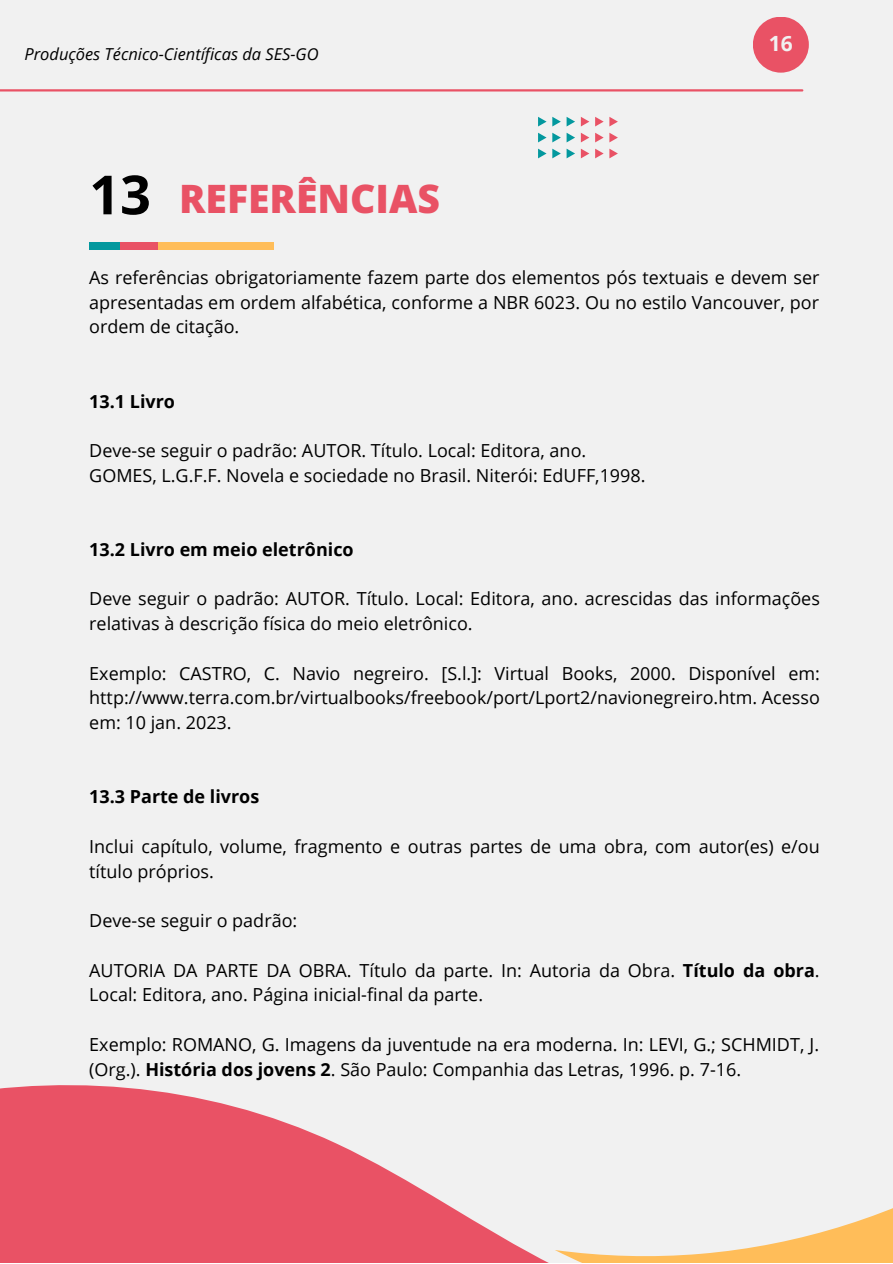
<style>
.page{position:relative;width:893px;height:1264px;background:#fff}
.page>*{position:absolute;margin:0;border:0;box-sizing:border-box;transform-origin:0 0}
.t1{font:800 39.15px "Open Sans";color:#e95265}
.t2{font:700 21px "Open Sans";color:#f1f1f1}
.t3{font:18px/24.8px "Open Sans";color:#000}
.t4{font:700 18px "Open Sans";color:#000}
.t5{font:italic 16.5px "Open Sans";color:#000}
.s1{font-weight:700;font-size:54px;color:#000}
.s2{font-weight:700}
</style>
<div class="page">
<div style="left:0;top:0;width:892px;height:1262px;background:#f1f1f1"></div>
<hr style="left:0;top:89px;width:802px;height:2px;background:#e95265">
<div style="left:752px;top:17px;width:56px;height:56px;background:#e95265;border-radius:50%"></div>
<svg style="left:0;top:1085px;width:547px;height:177px;fill:#e95265"></svg>
<svg style="left:555px;top:1208px;width:337px;height:54px"></svg>
<div style="left:89px;top:242px;width:185px;height:7px;background:#ffbd59"></div>
<div style="left:89px;top:242px;width:68px;height:7px;background:#e95265"></div>
<div style="left:89px;top:242px;width:31px;height:7px;background:#03989e"></div>
<svg style="left:609px;top:117px;width:9px;height:9px"></svg>
<svg style="left:609px;top:133px;width:9px;height:9px"></svg>
<svg style="left:609px;top:149px;width:9px;height:9px"></svg>
<svg style="left:595px;top:117px;width:8px;height:9px"></svg>
<svg style="left:595px;top:133px;width:8px;height:9px"></svg>
<svg style="left:595px;top:149px;width:8px;height:9px"></svg>
<svg style="left:581px;top:117px;width:8px;height:9px"></svg>
<svg style="left:581px;top:133px;width:8px;height:9px"></svg>
<svg style="left:581px;top:149px;width:8px;height:9px"></svg>
<svg style="left:538px;top:117px;width:37px;height:41px"></svg>
<p class="t5" style="left:24px;top:42px;width:296px">Produções Técnico-Científicas da SES-GO</p>
<h1 class="t1" style="left:89px;top:171px;width:352px"><span class="s1">13</span> REFERÊNCIAS</h1>
<p class="t2" style="left:768px;top:29px;width:25px">16</p>
<p class="t3" style="left:89px;top:264px;width:731px;text-align:justify">As referências obrigatoriamente fazem parte dos elementos pós textuais e devem ser apresentadas em ordem alfabética, conforme a NBR 6023. Ou no estilo Vancouver, por ordem de citação.</p>
<p class="t4" style="left:89px;top:388px;width:87px">13.1 Livro</p>
<p class="t3" style="left:89px;top:437px;width:557px">Deve-se seguir o padrão: AUTOR. Título. Local: Editora, ano.<br>GOMES, L.G.F.F. Novela e sociedade no Brasil. Niterói: EdUFF,1998.</p>
<p class="t4" style="left:89px;top:536px;width:266px">13.2 Livro em meio eletrônico</p>
<p class="t3" style="left:89px;top:586px;width:732px">Deve seguir o padrão: AUTOR. Título. Local: Editora, ano. acrescidas das informações relativas à descrição física do meio eletrônico.</p>
<p class="t3" style="left:89px;top:660px;width:732px;text-align:justify">Exemplo: CASTRO, C. Navio negreiro. [S.l.]: Virtual Books, 2000. Disponível em: http://www.terra.com.br/virtualbooks/freebook/port/Lport2/navionegreiro.htm. Acesso em: 10 jan. 2023.</p>
<p class="t4" style="left:89px;top:784px;width:171px">13.3 Parte de livros</p>
<p class="t3" style="left:89px;top:833px;width:732px">Inclui capítulo, volume, fragmento e outras partes de uma obra, com autor(es) e/ou título próprios.</p>
<p class="t3" style="left:89px;top:907px;width:209px">Deve-se seguir o padrão:</p>
<p class="t3" style="left:89px;top:957px;width:732px">AUTORIA DA PARTE DA OBRA. Título da parte. In: Autoria da Obra. <span class="s2">Título da obra</span>.<br>Local: Editora, ano. Página inicial-final da parte.</p>
<p class="t3" style="left:89px;top:1031px;width:731px">Exemplo: ROMANO, G. Imagens da juventude na era moderna. In: LEVI, G.; SCHMIDT, J. (Org.). <span class="s2">História dos jovens 2</span>. São Paulo: Companhia das Letras, 1996. p. 7-16.</p>
</div>
